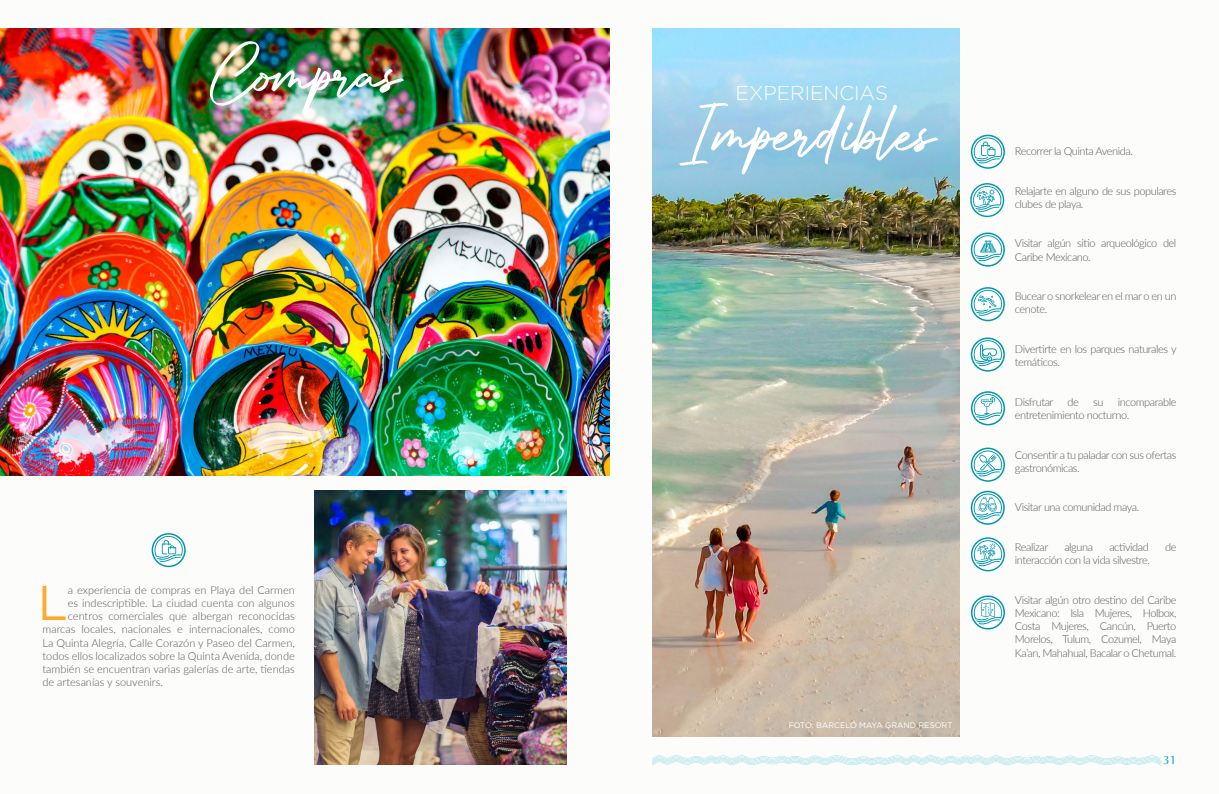
<style>
.page{position:relative;width:1219px;height:794px;background:#fff}
.page>*{position:absolute;margin:0;border:0;box-sizing:border-box;transform-origin:0 0}
.t1{font:84px "Authentic Signature";color:#fff}
.t2{font:48.7px "Gotham";color:#ffaa2d}
.t3{font:300 20px "Gotham";color:#fff}
.t4{font:12px "Optima";color:#0096ad}
.t5{font:300 11px/13.2px "Lato";letter-spacing:-.04em;color:#575756}
.t6{font:300 11px "Lato";color:#575756}
.t7{font:8px "Gotham";color:#fff}
</style>
<div class="page">
<div style="left:609px;top:0;width:610px;height:794px;background:#fcfcfa"></div>
<svg style="left:652px;top:755px;width:509px;height:10px"></svg>
<div style="left:0;top:0;width:609px;height:794px;background:#fcfcfa"></div>
<img style="left:652px;top:28px;width:308px;height:708px">
<div style="left:152px;top:533px;width:34px;height:34px;border:2px solid #0096ad;border-radius:50%"></div>
<svg style="left:154px;top:536px;width:29px;height:26px"></svg>
<div style="left:971px;top:391px;width:34px;height:34px;border:2px solid #0096ad;border-radius:50%"></div>
<svg style="left:974px;top:394px;width:28px;height:26px"></svg>
<svg style="left:972px;top:596px;width:32px;height:33px"></svg>
<div style="left:971px;top:595px;width:34px;height:34px;border:2px solid #0096ad;border-radius:50%"></div>
<svg style="left:974px;top:598px;width:28px;height:26px"></svg>
<svg style="left:971px;top:338px;width:33px;height:33px"></svg>
<div style="left:971px;top:337px;width:34px;height:34px;border:2px solid #0096ad;border-radius:50%"></div>
<svg style="left:974px;top:340px;width:28px;height:26px"></svg>
<svg style="left:971px;top:448px;width:33px;height:33px"></svg>
<div style="left:971px;top:447px;width:34px;height:35px;border:2px solid #0096ad;border-radius:50%"></div>
<svg style="left:974px;top:450px;width:28px;height:26px"></svg>
<svg style="left:971px;top:233px;width:33px;height:33px"></svg>
<div style="left:971px;top:232px;width:34px;height:35px;border:2px solid #0096ad;border-radius:50%"></div>
<svg style="left:974px;top:235px;width:28px;height:26px"></svg>
<svg style="left:972px;top:538px;width:32px;height:32px"></svg>
<div style="left:971px;top:537px;width:34px;height:34px;border:1px solid #0096ad;border-radius:50%"></div>
<svg style="left:974px;top:540px;width:28px;height:26px"></svg>
<div style="left:971px;top:287px;width:34px;height:34px;border:2px solid #0096ad;border-radius:50%"></div>
<svg style="left:974px;top:290px;width:28px;height:26px"></svg>
<svg style="left:971px;top:491px;width:33px;height:33px"></svg>
<div style="left:971px;top:491px;width:34px;height:34px;border:2px solid #0096ad;border-radius:50%"></div>
<svg style="left:974px;top:493px;width:28px;height:26px"></svg>
<svg style="left:971px;top:184px;width:32px;height:32px"></svg>
<div style="left:970px;top:183px;width:34px;height:34px;border:1px solid #0096ad;border-radius:50%"></div>
<svg style="left:973px;top:186px;width:28px;height:26px"></svg>
<svg style="left:972px;top:135px;width:32px;height:33px"></svg>
<div style="left:971px;top:135px;width:34px;height:34px;border:2px solid #0096ad;border-radius:50%"></div>
<svg style="left:974px;top:137px;width:28px;height:26px"></svg>
<img style="left:0;top:28px;width:609px;height:447px">
<img style="left:315px;top:490px;width:252px;height:274px">
<h1 class="t1" style="left:210px;top:27px;width:191px">Compras</h1>
<h2 class="t2" style="left:38px;top:572px;width:32px">L</h2>
<p class="t6" style="left:68px;top:582px;width:228px">a experiencia de compras en Playa del Carmen</p>
<p class="t6" style="left:68px;top:595px;width:228px">es indescriptible. La ciudad cuenta con algunos</p>
<p class="t6" style="left:68px;top:608px;width:228px">centros comerciales que albergan reconocidas</p>
<p class="t6" style="left:43px;top:622px;width:254px">marcas locales, nacionales e internacionales, como</p>
<p class="t6" style="left:43px;top:635px;width:254px">La Quinta Alegría, Calle Corazón y Paseo del Carmen,</p>
<p class="t6" style="left:43px;top:648px;width:254px">todos ellos localizados sobre la Quinta Avenida, donde</p>
<p class="t6" style="left:43px;top:661px;width:254px">también se encuentran varias galerías de arte, tiendas</p>
<p class="t6" style="left:43px;top:674px;width:122px">de artesanías y souvenirs.</p>
<h3 class="t3" style="left:736px;top:80px;width:154px">EXPERIENCIAS</h3>
<h1 class="t1" style="left:679px;top:87px;width:256px">Imperdibles</h1>
<p class="t7" style="left:789px;top:719px;width:165px">FOTO: BARCELÓ MAYA GRAND RESORT</p>
<p class="t5" style="left:1015px;top:144px;width:120px">Recorrer la Quinta Avenida.</p>
<p class="t5" style="left:1015px;top:183px;width:163px">Relajarte en alguno de sus populares clubes de playa.</p>
<p class="t5" style="left:1015px;top:236px;width:163px">Visitar algún sitio arqueológico del<br>Caribe Mexicano.</p>
<p class="t5" style="left:1015px;top:289px;width:163px">Bucear o snorkelear en el mar o en un cenote.</p>
<p class="t5" style="left:1015px;top:342px;width:163px">Divertirte en los parques naturales y temáticos.</p>
<p class="t5" style="left:1015px;top:395px;width:40px">Disfrutar</p>
<p class="t5" style="left:1067px;top:395px;width:13px">de</p>
<p class="t5" style="left:1093px;top:395px;width:12px">su</p>
<p class="t5" style="left:1015px;top:395px;width:163px;text-indent:103px">incomparable entretenimiento nocturno.</p>
<p class="t5" style="left:1015px;top:447px;width:163px">Consentir a tu paladar con sus ofertas gastronómicas.</p>
<p class="t5" style="left:1015px;top:500px;width:126px">Visitar una comunidad maya.</p>
<p class="t5" style="left:1015px;top:540px;width:35px">Realizar</p>
<p class="t5" style="left:1064px;top:540px;width:30px">alguna</p>
<p class="t5" style="left:1109px;top:540px;width:41px">actividad</p>
<p class="t5" style="left:1165px;top:540px;width:13px">de</p>
<p class="t5" style="left:1015px;top:553px;width:137px">interacción con la vida silvestre.</p>
<p class="t5" style="left:1015px;top:593px;width:163px;text-align:justify">Visitar algún otro destino del Caribe Mexicano: Isla Mujeres, Holbox, Costa Mujeres, Cancún, Puerto Morelos, Tulum, Cozumel, Maya Ka’an, Mahahual, Bacalar o Chetumal.</p>
<p class="t4" style="left:1163px;top:753px;width:15px">31</p>
</div>
